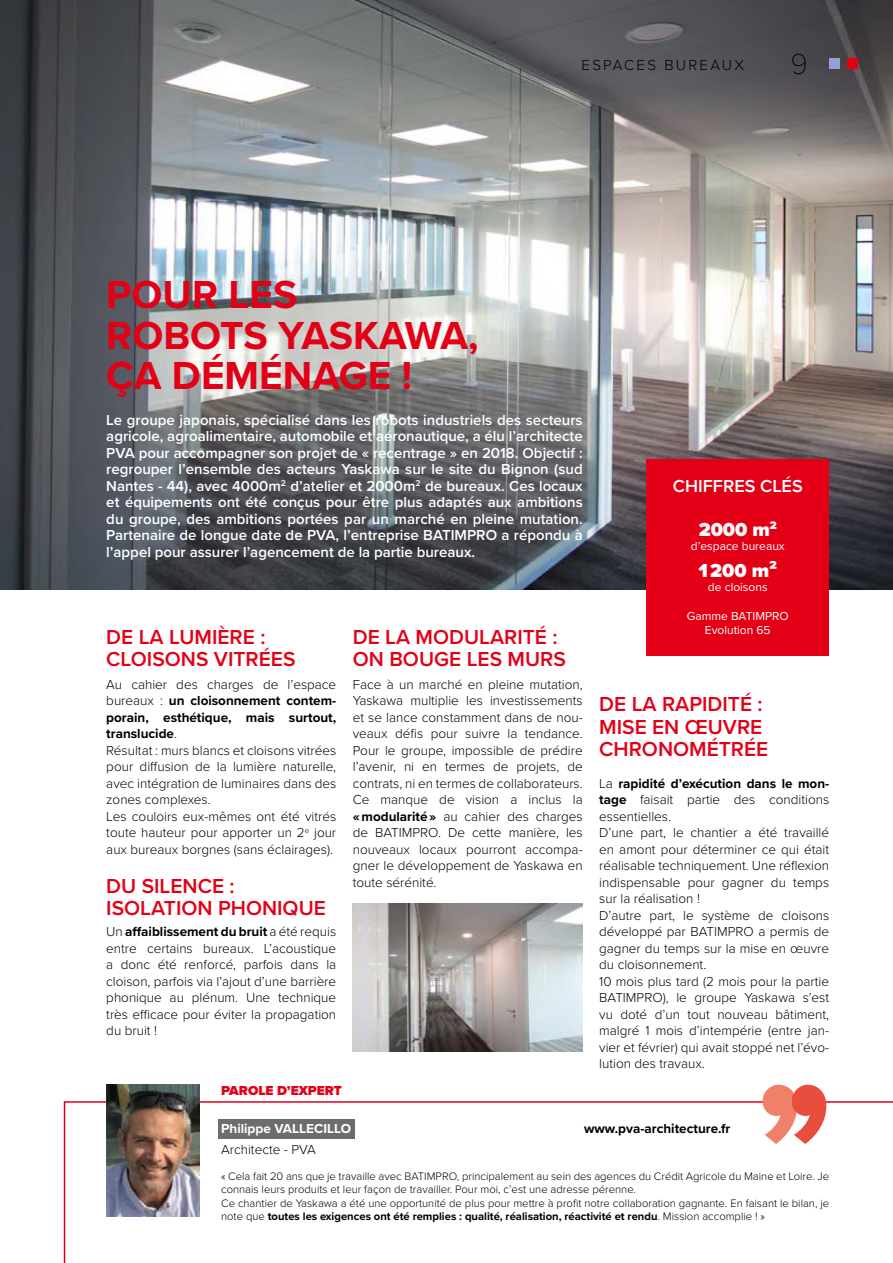
<style>
.page{position:relative;width:893px;height:1263px;background:#fff}
.page>*{position:absolute;margin:0;border:0;box-sizing:border-box;transform-origin:0 0}
.t1{font:700 40.5px/40.5px "Proxima Nova";color:#e30017}
.t2{font:100 30px "Proxima Nova T";color:#000}
.t3{font:600 21px/22.5px "Proxima Nova";color:#e30017}
.t4{font:900 19.5px "Proxima Nova";color:#fff}
.t5{font:600 18px "Proxima Nova";color:#fff}
.t6{font:600 15px/16.5px "Proxima Nova";color:#fff;text-align:justify}
.t7{font:300 15px "Proxima Nova";letter-spacing:.15em;color:#000}
.t8{font:300 13.5px/16.5px "Proxima Nova";color:#000}
.t9{font:700 13.5px "Proxima Nova";color:#000}
.t10{font:700 13.5px "Proxima Nova";color:#fff}
.t11{font:900 13.5px "Proxima Nova";color:#e30017}
.t12{font:12px/14.4px "Proxima Nova";color:#fff;text-align:center}
.t13{font:300 11.25px/13.5px "Proxima Nova";color:#000}
.s1{font-weight:700}
</style>
<div class="page">
<svg style="left:63px;top:1100px;width:830px;height:163px"></svg>
<div style="left:218px;top:1119px;width:136px;height:20px;background:#6d6d6d"></div>
<svg style="left:763px;top:1085px;width:63px;height:59px"></svg>
<img style="left:106px;top:1085px;width:94px;height:132px">
<img style="left:0;top:0;width:893px;height:590px">
<div style="left:646px;top:459px;width:183px;height:197px;background:#e30017"></div>
<img style="left:353px;top:903px;width:230px;height:149px">
<div style="left:847px;top:58px;width:11px;height:11px;background:#e30017"></div>
<div style="left:829px;top:58px;width:11px;height:11px;background:#94a0d1"></div>
<p class="t7" style="left:582px;top:54px;width:164px">ESPACES BUREAUX</p>
<h2 class="t2" style="left:791px;top:41px;width:19px">9</h2>
<h1 class="t1" style="left:106px;top:273px;width:374px">POUR LES<br>ROBOTS YASKAWA,<br>ÇA DÉMÉNAGE !</h1>
<p class="t6" style="left:106px;top:411px;width:478px">Le groupe japonais, spécialisé dans les robots industriels des secteurs agricole, agroalimentaire, automobile et aéronautique, a élu l’architecte PVA pour accompagner son projet de « recentrage » en 2018. Objectif : regrouper l’ensemble des acteurs Yaskawa sur le site du Bignon (sud Nantes - 44), avec 4000m<sup>2</sup> d’atelier et 2000m<sup>2</sup> de bureaux. Ces locaux et équipements ont été conçus pour être plus adaptés aux ambitions du groupe, des ambitions portées par un marché en pleine mutation.<br>Partenaire de longue date de PVA, l’entreprise BATIMPRO a répondu à l’appel pour assurer l’agencement de la partie bureaux.</p>
<h3 class="t3" style="left:106px;top:625px;width:191px">DE LA LUMIÈRE :<br>CLOISONS VITRÉES</h3>
<p class="t8" style="left:106px;top:675px;width:231px">Au cahier des charges de l’espace bureaux : <span class="s1">un cloisonnement contem&shy;porain, esthétique, mais surtout, translucide</span>.<br>Résultat : murs blancs et cloisons vitrées pour diffusion de la lumière naturelle, avec intégration de luminaires dans des zones complexes.<br>Les couloirs eux-mêmes ont été vitrés toute hauteur pour apporter un 2<sup>e</sup> jour aux bureaux borgnes (sans éclairages).</p>
<h3 class="t3" style="left:106px;top:874px;width:221px">DU SILENCE :<br>ISOLATION PHONIQUE</h3>
<p class="t8" style="left:106px;top:923px;width:231px;text-align:justify">Un <span class="s1">affaiblissement du bruit</span> a été requis entre certains bureaux. L’acoustique a donc été renforcé, parfois dans la cloison, parfois via l’ajout d’une barrière phonique au plénum. Une technique très efficace pour éviter la propagation du bruit !</p>
<h3 class="t3" style="left:353px;top:625px;width:215px">DE LA MODULARITÉ :<br>ON BOUGE LES MURS</h3>
<p class="t8" style="left:353px;top:675px;width:231px;text-align:justify">Face à un marché en pleine mutation, Yaskawa multiplie les investissements et se lance constamment dans de nou‑ veaux défis pour suivre la tendance.<br>Pour le groupe, impossible de prédire l’avenir, ni en termes de projets, de contrats, ni en termes de collaborateurs.<br>Ce manque de vision a inclus la <span class="s1">« modularité »</span> au cahier des charges de BATIMPRO. De cette manière, les nouveaux locaux pourront accompa‑ gner le développement de Yaskawa en toute sérénité.</p>
<p class="t11" style="left:221px;top:1081px;width:122px">PAROLE D’EXPERT</p>
<h3 class="t5" style="left:673px;top:473px;width:131px">CHIFFRES CLÉS</h3>
<h3 class="t4" style="left:699px;top:515px;width:80px">2000 m<sup>2</sup></h3>
<p class="t12" style="left:691px;top:538px;width:95px">d’espace bureaux</p>
<h3 class="t4" style="left:698px;top:556px;width:80px">1 200 m²</h3>
<p class="t12" style="left:708px;top:579px;width:61px">de cloisons</p>
<p class="t12" style="left:687px;top:608px;width:103px">Gamme BATIMPRO<br>Evolution 65</p>
<h3 class="t3" style="left:599px;top:693px;width:171px">DE LA RAPIDITÉ :<br>MISE EN ŒUVRE<br>CHRONOMÉTRÉE</h3>
<p class="t8" style="left:599px;top:774px;width:231px">La <span class="s1">rapidité d’exécution dans le mon&shy;tage</span> faisait partie des conditions essentielles.<br>D’une part, le chantier a été travaillé en amont pour déterminer ce qui était réalisable techniquement. Une réflexion indispensable pour gagner du temps sur la réalisation !<br>D’autre part, le système de cloisons développé par BATIMPRO a permis de gagner du temps sur la mise en œuvre du cloisonnement.<br>10 mois plus tard (2 mois pour la partie BATIMPRO), le groupe Yaskawa s’est vu doté d’un tout nouveau bâtiment, malgré 1 mois d’intempérie (entre jan‑ vier et février) qui avait stoppé net l’évo‑ lution des travaux.</p>
<p class="t10" style="left:221px;top:1118px;width:132px">Philippe VALLECILLO</p>
<p class="t8" style="left:221px;top:1140px;width:96px">Architecte - PVA</p>
<p class="t13" style="left:221px;top:1169px;width:610px">« Cela fait 20 ans que je travaille avec BATIMPRO, principalement au sein des agences du Crédit Agricole du Maine et Loire. Je connais leurs produits et leur façon de travailler. Pour moi, c’est une adresse pérenne.<br>Ce chantier de Yaskawa a été une opportunité de plus pour mettre à profit notre collaboration gagnante. En faisant le bilan, je note que <span class="s1">toutes les exigences ont été remplies : qualité, réalisation, réactivité et rendu</span>. Mission accomplie ! »</p>
<p class="t9" style="left:584px;top:1118px;width:148px">www.pva-architecture.fr</p>
</div>
